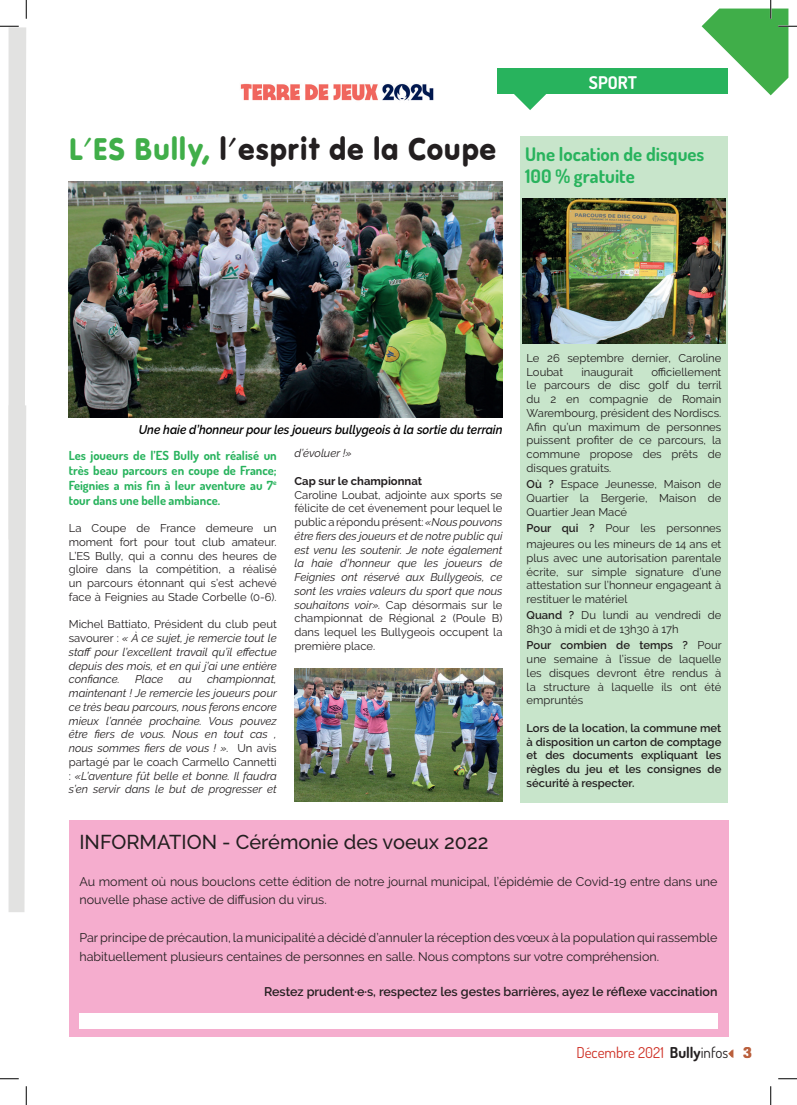
<style>
.page{position:relative;width:797px;height:1105px;background:#fff}
.page>*{position:absolute;margin:0;border:0;box-sizing:border-box;transform-origin:0 0}
.t1{font:32.5px "VAG Round";color:#231f20;scale:.95 1}
.t2{font:500 20px "Raleway";color:#231f20}
.t3{font:700 18.75px/22.5px "Dosis";color:#28b35d}
.t4{font:700 17.5px "Dosis";color:#fff}
.t5{font:15px "Dosis";color:#ce2f24}
.t6{font:12.5px/18.8px "Raleway";color:#231f20}
.t7{font:700 12.5px/15px "Dosis";color:#28b35d;text-align:justify}
.t8{font:600 12.5px "Raleway";color:#231f20}
.t9{font:italic 600 12.5px "Raleway";color:#000;scale:.94 1}
.t10{font:italic 11.25px/13.8px "Raleway";color:#231f20;text-align:justify}
.t11{font:11.25px/13.8px "Raleway";color:#231f20;text-align:justify}
.t12{font:600 11.25px/13.8px "Raleway";color:#231f20;text-align:justify}
.t13{font:700 11.25px "Raleway";color:#231f20}
.s1{color:#40ae49}
.s2{font-style:normal}
.s3{font-weight:600}
.s4{font-weight:700;color:#231f20}
.s5{color:#231f20}
.s6{font-weight:700;color:#ba603d}
</style>
<div class="page">
<svg style="left:728px;top:1049px;width:5px;height:9px"></svg>
<div style="left:520px;top:136px;width:208px;height:666px;background:#c8e5cb"></div>
<div style="left:498px;top:69px;width:230px;height:25px;background:#28b35d"></div>
<svg style="left:514px;top:94px;width:32px;height:16px"></svg>
<img style="left:240px;top:83px;width:194px;height:18px">
<img style="left:522px;top:198px;width:203px;height:146px">
<img style="left:69px;top:181px;width:433px;height:236px">
<img style="left:294px;top:668px;width:208px;height:134px">
<div style="left:69px;top:820px;width:659px;height:216px;background:#f5adce"></div>
<div style="left:79px;top:1014px;width:638px;height:15px;background:#fff"></div>
<svg style="left:0;top:25px;width:26px;height:887px"></svg>
<svg style="left:0;top:1078px;width:19px;height:1px"></svg>
<svg style="left:778px;top:1078px;width:19px;height:1px"></svg>
<svg style="left:25px;top:0;width:2px;height:19px"></svg>
<svg style="left:25px;top:1086px;width:2px;height:19px"></svg>
<svg style="left:701px;top:0;width:96px;height:95px"></svg>
<svg style="left:770px;top:1086px;width:1px;height:19px"></svg>
<h1 class="t1" style="left:69px;top:131px;width:451px"><span class="s1">L'ES Bully,</span> l'esprit de la Coupe</h1>
<h3 class="t4" style="left:589px;top:71px;width:49px">SPORT</h3>
<h3 class="t3" style="left:525px;top:142px;width:181px">Une location de disques<br>100 % gratuite</h3>
<p class="t9" style="left:139px;top:423px;width:388px">Une haie d’honneur pour les joueurs bullygeois à la sortie du terrain</p>
<p class="t7" style="left:69px;top:447px;width:209px">Les joueurs de l’ES Bully ont réalisé un très beau parcours en coupe de France; Feignies a mis fin à leur aventure au 7<sup>e </sup>tour dans une belle ambiance.</p>
<p class="t11" style="left:69px;top:521px;width:209px">La Coupe de France demeure un moment fort pour tout club amateur.<br>L’ES Bully, qui a connu des heures de gloire dans la compétition, a réalisé un parcours étonnant qui s’est achevé face à Feignies au Stade Corbelle (0-6).</p>
<p class="t10" style="left:69px;top:617px;width:209px"><span class="s2">Michel Battiato, Président du club peut savourer :</span> « À ce sujet, je remercie tout le staff pour l’excellent travail qu’il effectue depuis des mois, et en qui j’ai une entière confiance.</p>
<p class="t10" style="left:69px;top:672px;width:210px;text-indent:138px">championnat, maintenant ! Je remercie les joueurs pour ce très beau parcours, nous ferons encore mieux l’année prochaine. Vous pouvez être fiers de vous. Nous en tout cas , nous sommes fiers de vous ! ». <span class="s2">Un avis partagé par le coach Carmello Cannetti :</span> «L’aventure fût belle et bonne. Il faudra s’en servir dans le but de progresser et</p>
<p class="t10" style="left:135px;top:672px;width:30px">Place</p>
<p class="t10" style="left:179px;top:672px;width:15px">au</p>
<p class="t10" style="left:294px;top:446px;width:59px">d’évoluer !»</p>
<p class="t13" style="left:294px;top:474px;width:129px">Cap sur le championnat</p>
<p class="t10" style="left:294px;top:488px;width:209px"><span class="s2">Caroline Loubat, adjointe aux sports se félicite de cet évenement pour lequel le public a répondu présent:</span> «Nous pouvons être fiers des joueurs et de notre public qui est venu les soutenir. Je note également la haie d’honneur que les joueurs de Feignies ont réservé aux Bullygeois, ce sont les vraies valeurs du sport que nous souhaitons voir». <span class="s2">Cap désormais sur le championnat de Régional 2 (Poule B) dans lequel les Bullygeois occupent la première place.</span></p>
<p class="t11" style="left:526px;top:351px;width:196px">Le 26 septembre dernier, Caroline<br>Loubat</p>
<p class="t11" style="left:526px;top:365px;width:196px;text-indent:125px">officiellement le parcours de disc golf du terril du 2 en compagnie de Romain Warembourg, président des Nordiscs.<br>Afin qu’un maximum de personnes puissent profiter de ce parcours, la commune propose des prêts de disques gratuits.</p>
<p class="t11" style="left:526px;top:477px;width:196px"><span class="s3">Où ?</span> Espace Jeunesse, Maison de Quartier la Bergerie, Maison de Quartier Jean Macé</p>
<p class="t11" style="left:526px;top:520px;width:196px;line-height:16.2px"><span class="s3">Pour qui ?</span> Pour les personnes majeures ou les mineurs de 14 ans et</p>
<p class="t11" style="left:526px;top:551px;width:196px">plus avec une autorisation parentale écrite, sur simple signature d’une attestation sur l’honneur engageant à restituer le matériel</p>
<p class="t11" style="left:526px;top:608px;width:196px"><span class="s3">Quand ?</span> Du lundi au vendredi de<br>8h30 à midi et de 13h30 à 17h</p>
<p class="t11" style="left:526px;top:638px;width:196px"><span class="s3">Pour combien de temps ?</span> Pour une semaine à l’issue de laquelle les disques devront être rendus à la structure à laquelle ils ont été empruntés</p>
<p class="t12" style="left:526px;top:721px;width:196px">Lors de la location, la commune met à disposition un carton de comptage et des documents expliquant les règles du jeu et les consignes de sécurité à respecter.</p>
<p class="t11" style="left:581px;top:365px;width:53px">inaugurait</p>
<h2 class="t2" style="left:79px;top:831px;width:410px">INFORMATION - Cérémonie des voeux 2022</h2>
<p class="t6" style="left:79px;top:872px;width:639px">Au moment où nous bouclons cette édition de notre journal municipal, l’épidémie de Covid-19 entre dans une nouvelle phase active de diffusion du virus.</p>
<p class="t6" style="left:79px;top:928px;width:639px">Par principe de précaution, la municipalité a décidé d’annuler la réception des vœux à la population qui rassemble habituellement plusieurs centaines de personnes en salle. Nous comptons sur votre compréhension.</p>
<p class="t8" style="left:264px;top:984px;width:455px">Restez prudent·e·s, respectez les gestes barrières, ayez le réflexe vaccination</p>
<h3 class="t5" style="left:576px;top:1043px;width:176px">Décembre 2021 <span class="s4">Bully</span><span class="s5">infos</span> <span class="s6">3</span></h3>
</div>
